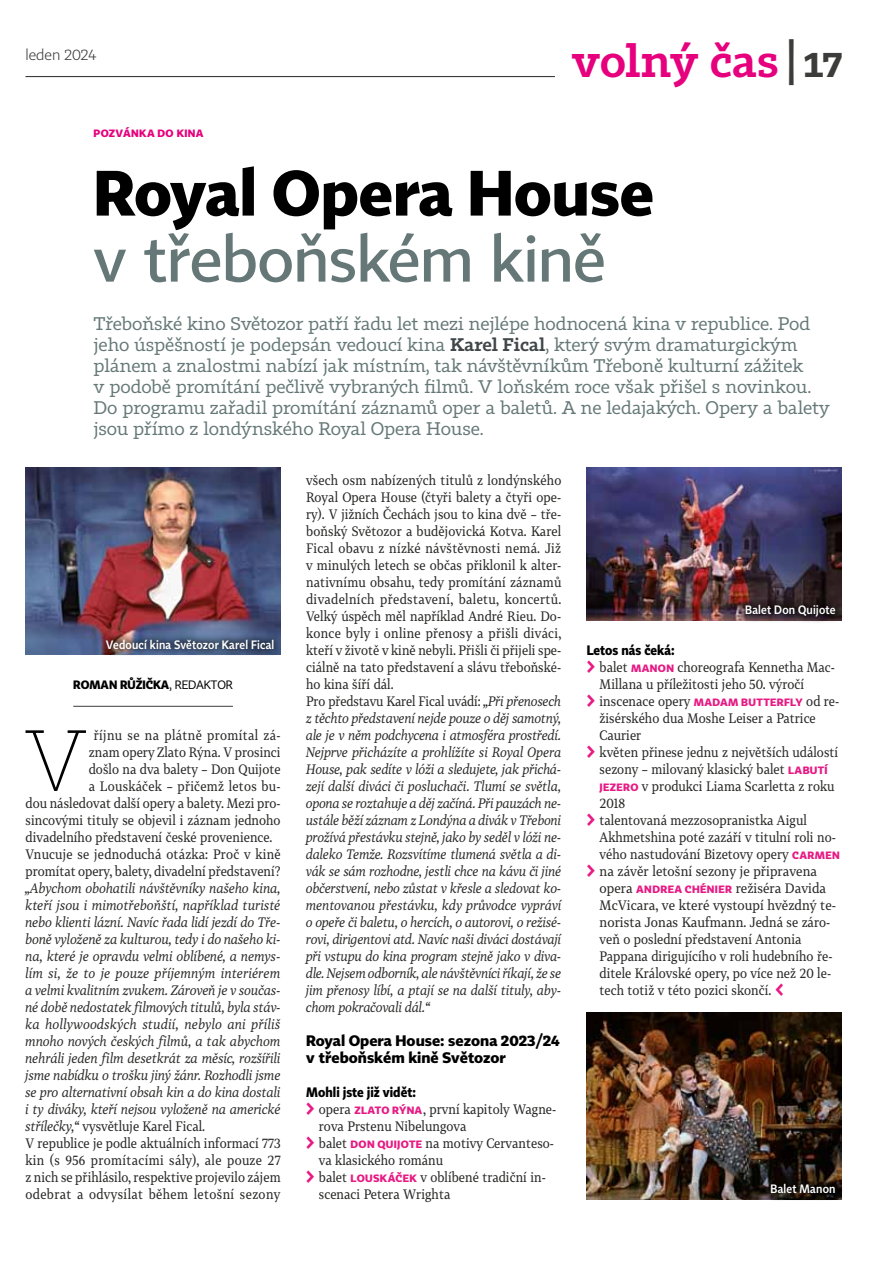
<style>
.page{position:relative;width:893px;height:1263px;background:#fff}
.page>*{position:absolute;margin:0;border:0;box-sizing:border-box;transform-origin:0 0}
.t1{font:100 85.35px "Tabac Slab";color:#000;scale:.9 1}
.t2{font:700 63px "Tabac Sans";color:#000}
.t3{font:500 63px "Tabac Sans";letter-spacing:-.015em;color:#657877}
.t4{font:300 45px "Tabac Slab";letter-spacing:-.01em;color:#e6007d}
.t5{font:18px/21px "Tabac Slab";color:#657877}
.t6{font:700 15px/17px "Tabac Sans";color:#000}
.t7{font:300 15px "Tabac Sans";color:#3c3c3b}
.t8{font:italic 13.5px/17px "Tabac G3";color:#282827;scale:.89 1}
.t9{font:13.5px/17px "Tabac G3";letter-spacing:.005em;color:#282827;scale:.9 1}
.t10{font:italic 13.5px/17px "Tabac G3";color:#282827;scale:.9 1}
.t11{font:700 13.5px "Tabac Sans";letter-spacing:.005em;color:#000;scale:.9 1}
.t12{font:13.5px "Tabac G3";letter-spacing:.025em;color:#282827;scale:.9 1}
.t13{font:300 12px "Tabac Sans";letter-spacing:.02em;color:#fff;scale:.9 1}
.t14{font:700 12px "Tabac Sans";color:#000;scale:.95 1}
.t15{font:700 10.5px "Tabac Sans";letter-spacing:.035em;color:#e71a84}
.t16{font:700 10.5px "Tabac Sans";letter-spacing:.03em;color:#e6007d}
.s1{color:#3c3c3b}
.s2{font-weight:300;color:#404649}
.s3{font-weight:400}
.s4{font-style:normal}
.s5{font-family:"Tabac G3";font-weight:400;font-size:13.5px;color:#282827}
.s6{font-family:"Tabac Sans";font-weight:700;font-size:10.5px;color:#e71a84}
</style>
<div class="page">
<hr style="left:73px;top:706px;width:160px;height:1px;background:#3c3c3b">
<hr style="left:26px;top:76px;width:529px;height:1px;background:#3c3c3b">
<img style="left:26px;top:468px;width:255px;height:187px">
<img style="left:587px;top:468px;width:255px;height:153px">
<img style="left:587px;top:1012px;width:255px;height:187px">
<div style="left:98px;top:631px;width:185px;height:27px;background:#000;opacity:.9"></div>
<div style="left:737px;top:597px;width:107px;height:28px;background:#000;opacity:.9"></div>
<div style="left:762px;top:1175px;width:82px;height:27px;background:#000;opacity:.9"></div>
<p class="t7" style="left:26px;top:45px;width:73px">leden 2024</p>
<h3 class="t4" style="left:572px;top:33px;width:272px">volný čas <span class="s1">| 17</span></h3>
<p class="t16" style="left:94px;top:126px;width:110px">pozvánka do kina</p>
<h2 class="t2" style="left:94px;top:154px;width:562px">Royal Opera House</h2>
<h2 class="t3" style="left:94px;top:221px;width:514px">v třeboňském kině</h2>
<p class="t5" style="left:94px;top:313px;width:738px">Třeboňské kino Světozor patří řadu let mezi nejlépe hodnocená kina v republice. Pod jeho úspěšností je podepsán vedoucí kina <span class="s2">Karel Fical</span>, který svým dramaturgickým plánem a znalostmi nabízí jak místním, tak návštěvníkům Třeboně kulturní zážitek<br>v podobě promítání pečlivě vybraných filmů. V loňském roce však přišel s novinkou.<br>Do programu zařadil promítání záznamů oper a baletů. A ne ledajakých. Opery a balety jsou přímo z londýnského Royal Opera House.</p>
<p class="t13" style="left:106px;top:637px;width:189px">Vedoucí kina Světozor Karel Fical</p>
<p class="t14" style="left:73px;top:677px;width:170px">Roman Růžička<span class="s3">, REDAKTOR</span></p>
<h1 class="t1" style="left:25px;top:709px;width:71px">V</h1>
<p class="t12" style="left:94px;top:726px;width:209px">říjnu se na plátně promítal zá-</p>
<p class="t9" style="left:89px;top:743px;width:215px">znam opery Zlato Rýna. V prosinci</p>
<p class="t9" style="left:89px;top:760px;width:215px">došlo na dva balety – Don Quijote</p>
<p class="t9" style="left:89px;top:777px;width:215px">a Louskáček – přičemž letos bu-</p>
<p class="t9" style="left:26px;top:794px;width:285px">dou následovat další opery a balety. Mezi pro-</p>
<p class="t9" style="left:26px;top:811px;width:285px">sincovými tituly se objevil i záznam jednoho</p>
<p class="t9" style="left:26px;top:828px;width:276px">divadelního představení české provenience.</p>
<p class="t9" style="left:26px;top:845px;width:285px">Vnucuje se jednoduchá otázka: Proč v kině</p>
<p class="t9" style="left:26px;top:862px;width:285px">promítat opery, balety, divadelní představení?</p>
<p class="t10" style="left:26px;top:879px;width:285px">„Abychom obohatili návštěvníky našeho kina, kteří jsou i mimotřeboňští, například turisté nebo klienti lázní. Navíc řada lidí jezdí do Tře&shy;boně vyloženě za kulturou, tedy i do našeho ki&shy;na, které je opravdu velmi oblíbené, a nemys&shy;lím si, že to je pouze příjemným interiérem a velmi kvalitním zvukem. Zároveň je v součas&shy;né době nedostatek filmových titulů, byla stáv&shy;ka hollywoodských studií, nebylo ani příliš mnoho nových českých filmů, a tak abychom nehráli jeden film desetkrát za měsíc, rozšířili jsme nabídku o trošku jiný žánr. Rozhodli jsme se pro alternativní obsah kin a do kina dostali i ty diváky, kteří nejsou vyloženě na americké střílečky,“ <span class="s4">vysvětluje Karel Fical.<br>V republice je podle aktuálních informací 773 kin (s 956 promítacími sály), ale pouze 27 z nich se přihlásilo, respektive projevilo zájem odebrat a odvysílat během letošní sezony</span></p>
<p class="t8" style="left:306px;top:471px;width:288px"><span class="s4">všech osm nabízených titulů z londýnského Royal Opera House (čtyři balety a čtyři ope&shy;ry). V jižních Čechách jsou to kina dvě – tře&shy;boňský Světozor a budějovická Kotva. Karel Fical obavu z nízké návštěvnosti nemá. Již v minulých letech se občas přiklonil k alter&shy;nativnímu obsahu, tedy promítání záznamů divadelních představení, baletu, koncertů.<br>Velký úspěch měl například André Rieu. Do&shy;konce byly i online přenosy a přišli diváci, kteří v životě v kině nebyli. Přišli či přijeli spe&shy;ciálně na tato představení a slávu třeboňské&shy;ho kina šíří dál.<br>Pro představu Karel Fical uvádí:</span> „Při přenosech z těchto představení nejde pouze o děj samotný, ale je v něm podchycena i atmosféra prostředí.<br>Nejprve přicházíte a prohlížíte si Royal Opera House, pak sedíte v lóži a sledujete, jak přichá&shy;zejí další diváci či posluchači. Tlumí se světla, opona se roztahuje a děj začíná. Při pauzách ne&shy;ustále běží záznam z Londýna a divák v Třeboni prožívá přestávku stejně, jako by seděl v lóži ne&shy;daleko Temže. Rozsvítíme tlumená světla a di&shy;vák se sám rozhodne, jestli chce na kávu či jiné občerstvení, nebo zůstat v křesle a sledovat ko&shy;mentovanou přestávku, kdy průvodce vypráví o opeře či baletu, o hercích, o autorovi, o režisé&shy;rovi, dirigentovi atd. Navíc naši diváci dostávají při vstupu do kina program stejně jako v diva&shy;dle. Nejsem odborník, ale návštěvníci říkají, že se jim přenosy líbí, a ptají se na další tituly, aby&shy;chom pokračovali dál.“</p>
<p class="t6" style="left:306px;top:1032px;width:255px">Royal Opera House: sezona 2023/24 v třeboňském kině Světozor</p>
<p class="t11" style="left:306px;top:1084px;width:124px">Mohli jste již vidět:</p>
<p class="t15" style="left:319px;top:1104px;width:82px"><span class="s5">opera</span> ZLATO RÝN</p>
<p class="t9" style="left:319px;top:1100px;width:265px;text-indent:96px"><span class="s6">A</span>, první kapitoly Wagne&shy;rova Prstenu Nibelungova<br>balet <span class="s6">DON</span></p>
<p class="t9" style="left:319px;top:1134px;width:263px;text-indent:107px">na motivy Cervanteso&shy;va klasického románu</p>
<p class="t15" style="left:319px;top:1172px;width:40px"><span class="s5">balet</span> LOUSKÁČEK</p>
<p class="t15" style="left:377px;top:1138px;width:32px">QUIJOTE</p>
<p class="t9" style="left:319px;top:1168px;width:254px;text-indent:101px">v oblíbené tradiční in&shy;scenaci Petera Wrighta</p>
<p class="t13" style="left:745px;top:603px;width:102px">Balet Don Quijote</p>
<p class="t11" style="left:587px;top:642px;width:99px">Letos nás čeká:</p>
<p class="t9" style="left:600px;top:658px;width:66px">balet <span class="s6">MANON</span></p>
<p class="t9" style="left:600px;top:658px;width:263px;text-indent:78px">choreografa Kennetha Mac-<br>Millana u příležitosti jeho 50. výročí inscenace opery <span class="s6">MADAM BUTTER</span></p>
<p class="t9" style="left:600px;top:692px;width:268px;text-indent:184px"><span class="s6">FLY</span> od re&shy;žisérského dua Moshe Leiser a Patrice<br>Caurier<br>květen přinese jednu z největších událostí sezony – milovaný klasický balet <span class="s6">LABUTÍ</span></p>
<p class="t15" style="left:600px;top:781px;width:12px">JEZERO</p>
<p class="t9" style="left:642px;top:777px;width:215px">v produkci Liama Scarletta z roku</p>
<p class="t9" style="left:600px;top:794px;width:264px">2018<br>talentovaná mezzosopranistka Aigul Akhmetshina poté zazáří v titulní roli no&shy;vého nastudování Bizetovy opery <span class="s6">CARMEN </span>na závěr letošní sezony je připravena opera <span class="s6">Andrea Chénier</span> režiséra Davida McVicara, ve které vystoupí hvězdný te&shy;norista Jonas Kaufmann. Jedná se záro&shy;veň o poslední představení Antonia Pappana dirigujícího v roli hudebního ře&shy;ditele Královské opery, po více než 20 le&shy;tech totiž v této pozici skončí.</p>
<p class="t13" style="left:770px;top:1181px;width:74px">Balet Manon</p>
</div>
